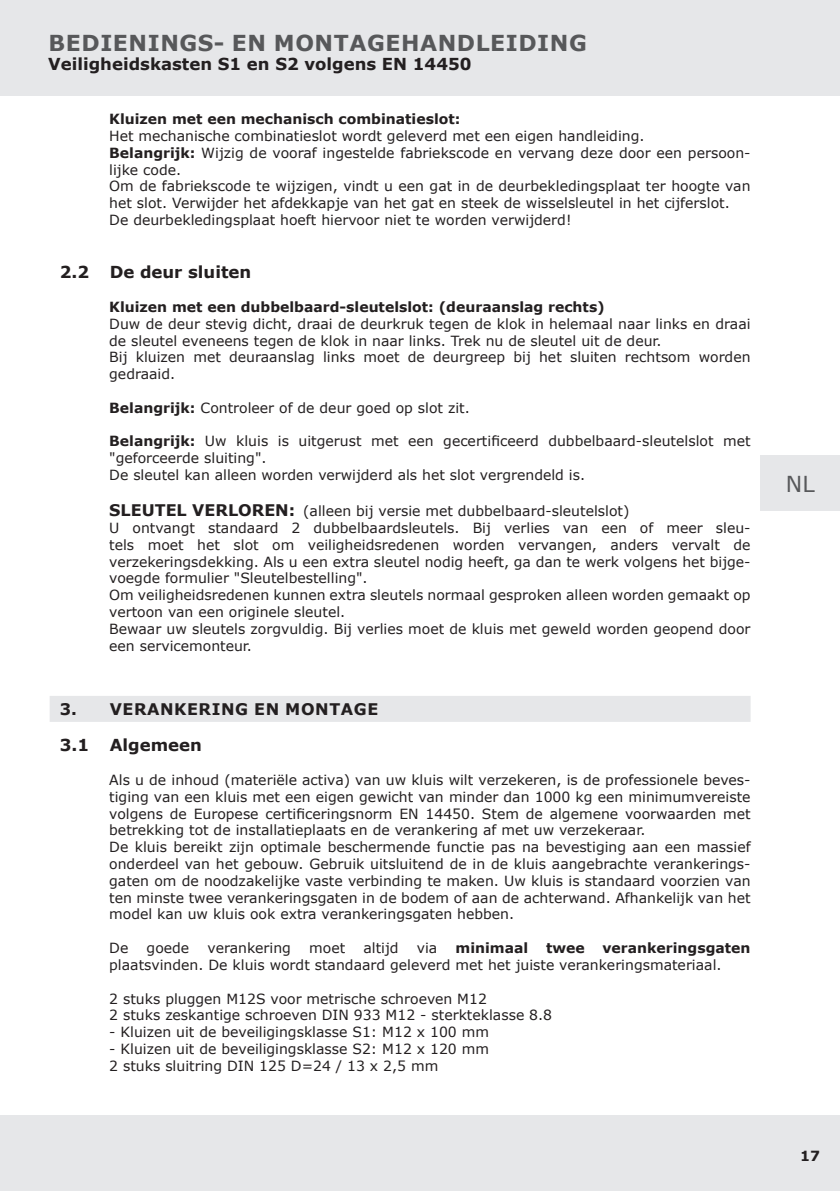
<style>
.page{position:relative;width:840px;height:1191px;background:#fff}
.page>*{position:absolute;margin:0;border:0;box-sizing:border-box;transform-origin:0 0}
.Headline_Titel{font:700 22px "Verdana";letter-spacing:.025em;color:#57585a}
.t1{font:22px "Verdana";color:#57585a}
.Subheadline_Titel{font:700 16.4px "Verdana";color:#231f20}
.Überschriften_im_Satzspiegel{font:700 16.4px "Verdana";color:#231f20}
.Kapitel_mit_Unterlegung_10__black{font:700 16px "Verdana";letter-spacing:.035em;color:#231f20}
.Fließtext{font:14px/16.8px "Verdana";color:#231f20}
.Fließtext_bold{font:700 14px "Verdana";color:#231f20}
.Fließtext_bold-2{font:14px/16.8px "Verdana";color:#231f20}
.Fließtext-2{font:700 14px "Verdana";color:#231f20}
.s1{font-weight:700}
.s2{font-weight:700;font-size:16px}
</style>
<div class="page">
<div style="left:0;top:1115px;width:839px;height:76px;background:#e6e7e9"></div>
<div style="left:760px;top:455px;width:79px;height:55px;background:#e6e7e9"></div>
<div style="left:0;top:0;width:839px;height:95px;background:#e6e7e9"></div>
<div style="left:50px;top:696px;width:700px;height:26px;background:#e6e7e9"></div>
<p class="Headline_Titel" style="left:49px;top:27px;width:539px">BEDIENINGS- EN MONTAGEHANDLEIDING</p>
<p class="Subheadline_Titel" style="left:48px;top:53px;width:424px">Veiligheidskasten S1 en S2 volgens EN 14450</p>
<p class="Fließtext_bold" style="left:109px;top:109px;width:352px">Kluizen met een mechanisch combinatieslot:</p>
<p class="Fließtext" style="left:109px;top:127px;width:536px">Het mechanische combinatieslot wordt geleverd met een eigen handleiding.</p>
<p class="Fließtext_bold-2" style="left:109px;top:144px;width:642px"><span class="s1">Belangrijk:</span> Wijzig de vooraf ingestelde fabriekscode en vervang deze door een persoon&shy;lijke code.</p>
<p class="Fließtext" style="left:109px;top:178px;width:642px">Om de fabriekscode te wijzigen, vindt u een gat in de deurbekledingsplaat ter hoogte van het slot. Verwijder het afdekkapje van het gat en steek de wisselsleutel in het cijferslot.</p>
<p class="Fließtext" style="left:109px;top:211px;width:463px">De deurbekledingsplaat hoeft hiervoor niet te worden verwijderd!</p>
<p class="Überschriften_im_Satzspiegel" style="left:60px;top:261px;width:193px">2.2 De deur sluiten</p>
<p class="Fließtext_bold" style="left:109px;top:297px;width:497px">Kluizen met een dubbelbaard-sleutelslot: (deuraanslag rechts)</p>
<p class="Fließtext" style="left:109px;top:315px;width:642px">Duw de deur stevig dicht, draai de deurkruk tegen de klok in helemaal naar links en draai de sleutel eveneens tegen de klok in naar links. Trek nu de sleutel uit de deur.</p>
<p class="Fließtext" style="left:109px;top:349px;width:642px">Bij kluizen met deuraanslag links moet de deurgreep bij het sluiten rechtsom worden gedraaid.</p>
<p class="Fließtext" style="left:109px;top:399px;width:362px"><span class="s1">Belangrijk:</span> Controleer of de deur goed op slot zit.</p>
<p class="Fließtext" style="left:109px;top:433px;width:642px"><span class="s1">Belangrijk:</span> Uw kluis is uitgerust met een gecertificeerd dubbelbaard-sleutelslot met "geforceerde sluiting".</p>
<p class="Fließtext" style="left:109px;top:466px;width:477px">De sleutel kan alleen worden verwijderd als het slot vergrendeld is.</p>
<p class="Fließtext" style="left:109px;top:502px;width:521px"><span class="s2">SLEUTEL VERLOREN:</span> (alleen bij versie met dubbelbaard-sleutelslot)</p>
<p class="Fließtext" style="left:109px;top:519px;width:642px;text-align:justify">U ontvangt standaard 2 dubbelbaardsleutels. Bij verlies van een of meer sleu&shy;tels moet het slot om veiligheidsredenen worden vervangen, anders vervalt de verzekeringsdekking. Als u een extra sleutel nodig heeft, ga dan te werk volgens het bijge&shy;voegde formulier "Sleutelbestelling".</p>
<p class="Fließtext" style="left:109px;top:586px;width:642px">Om veiligheidsredenen kunnen extra sleutels normaal gesproken alleen worden gemaakt op vertoon van een originele sleutel.</p>
<p class="Fließtext" style="left:109px;top:620px;width:642px">Bewaar uw sleutels zorgvuldig. Bij verlies moet de kluis met geweld worden geopend door een servicemonteur.</p>
<p class="Kapitel_mit_Unterlegung_10__black" style="left:60px;top:697px;width:320px">3. VERANKERING EN MONTAGE</p>
<p class="Überschriften_im_Satzspiegel" style="left:60px;top:734px;width:144px">3.1 Algemeen</p>
<p class="Fließtext" style="left:109px;top:771px;width:642px;text-align:justify">Als u de inhoud (materiële activa) van uw kluis wilt verzekeren, is de professionele beves&shy;tiging van een kluis met een eigen gewicht van minder dan 1000 kg een minimumvereiste volgens de Europese certificeringsnorm EN 14450. Stem de algemene voorwaarden met betrekking tot de installatieplaats en de verankering af met uw verzekeraar.</p>
<p class="Fließtext" style="left:109px;top:838px;width:642px;text-align:justify">De kluis bereikt zijn optimale beschermende functie pas na bevestiging aan een massief onderdeel van het gebouw. Gebruik uitsluitend de in de kluis aangebrachte verankerings&shy;gaten om de noodzakelijke vaste verbinding te maken. Uw kluis is standaard voorzien van ten minste twee verankeringsgaten in de bodem of aan de achterwand. Afhankelijk van het model kan uw kluis ook extra verankeringsgaten hebben.</p>
<p class="Fließtext" style="left:109px;top:939px;width:21px">De</p>
<p class="Fließtext" style="left:146px;top:939px;width:44px">goede</p>
<p class="Fließtext" style="left:207px;top:939px;width:85px">verankering</p>
<p class="Fließtext" style="left:309px;top:939px;width:37px">moet</p>
<p class="Fließtext" style="left:363px;top:939px;width:37px">altijd</p>
<p class="Fließtext" style="left:416px;top:939px;width:22px">via</p>
<p class="Fließtext-2" style="left:455px;top:938px;width:74px">minimaal</p>
<p class="Fließtext-2" style="left:545px;top:938px;width:40px">twee</p>
<p class="Fließtext" style="left:109px;top:939px;width:642px;text-indent:493px"><span class="s1">verankeringsgaten </span>plaatsvinden. De kluis wordt standaard geleverd met het juiste verankeringsmateriaal.</p>
<p class="Fließtext" style="left:109px;top:990px;width:379px">2 stuks pluggen M12S voor metrische schroeven M12</p>
<p class="Fließtext" style="left:109px;top:1006px;width:444px">2 stuks zeskantige schroeven DIN 933 M12 - sterkteklasse 8.8</p>
<p class="Fließtext" style="left:109px;top:1023px;width:381px">- Kluizen uit de beveiligingsklasse S1: M12 x 100 mm</p>
<p class="Fließtext" style="left:109px;top:1040px;width:381px">- Kluizen uit de beveiligingsklasse S2: M12 x 120 mm</p>
<p class="Fließtext" style="left:109px;top:1057px;width:330px">2 stuks sluitring DIN 125 D=24 / 13 x 2,5 mm</p>
<p class="t1" style="left:785px;top:468px;width:30px">NL</p>
<p class="Fließtext_bold" style="left:799px;top:1145px;width:21px">17</p>
</div>
